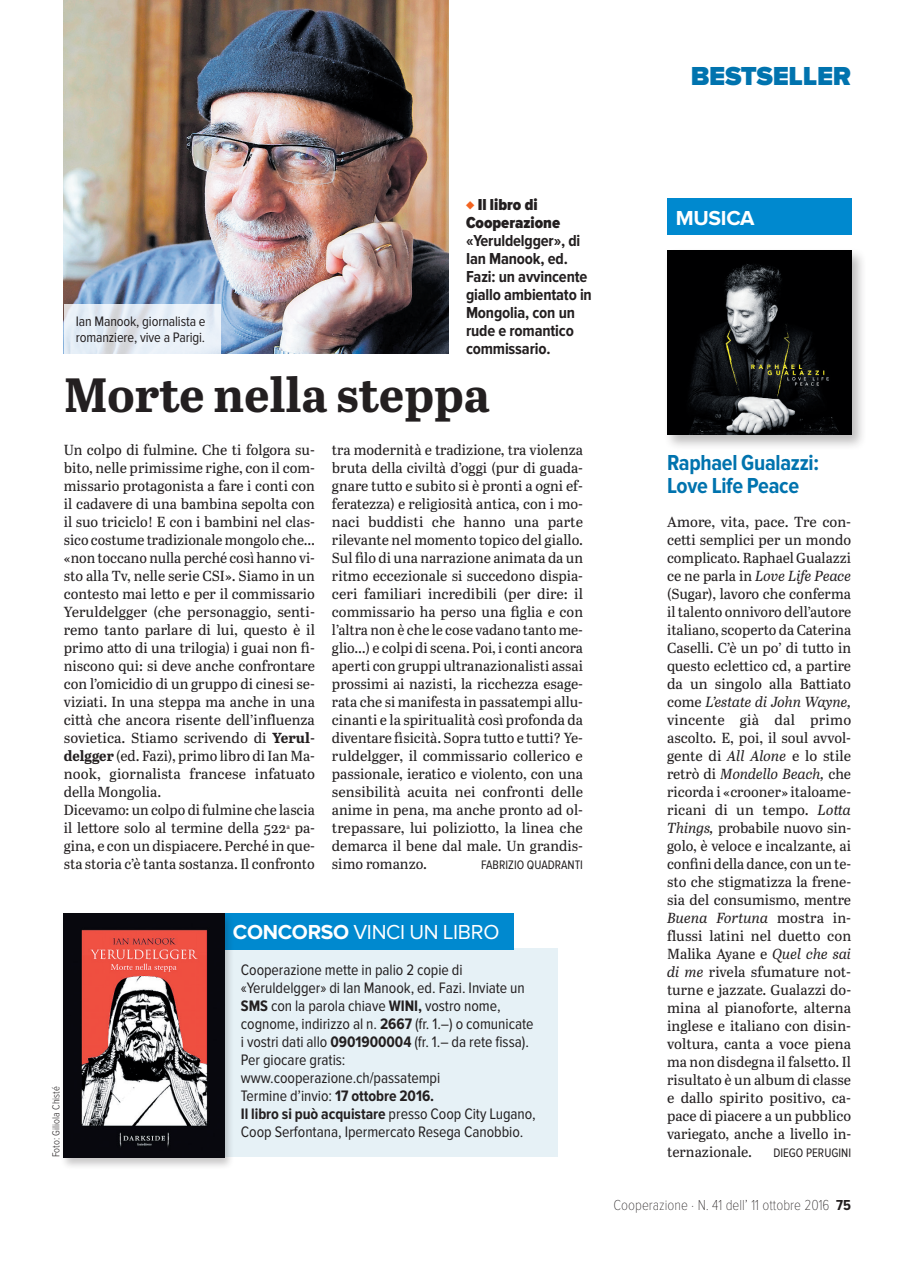
<style>
.page{position:relative;width:915px;height:1263px;background:#fff}
.page>*{position:absolute;margin:0;border:0;box-sizing:border-box;transform-origin:0 0}
.t1{font:700 48px "Abril Text";color:#231f20}
.t2{font:900 27px "Proxima Nova";letter-spacing:-.01em;color:#0073ae}
.t3{font:700 22.5px/22.5px "Proxima Nova Cond";letter-spacing:-.015em;color:#0073ae}
.t4{font:21px "Proxima Nova";letter-spacing:-.015em;color:#fff}
.t5{font:700 21px "Proxima Nova";letter-spacing:-.015em;color:#fff}
.t6{font:700 16.5px/18px "Proxima Nova Cond";letter-spacing:-.01em;color:#231f20}
.t7{font:900 16.5px/18px "Proxima Nova Cond";color:#231f20}
.t8{font:15.75px/18px "Proxima Nova Cond";letter-spacing:-.005em;color:#231f20}
.t9{font:100 15px "Proxima Nova Cond";color:#231f20}
.t10{font:14.55px/18px "Abril Text";color:#231f20;text-align:justify}
.t11{font:14.25px/15.8px "Proxima Nova Cond";letter-spacing:-.01em;color:#231f20}
.t12{font:12.75px "Proxima Nova Cond";color:#231f20}
.t13{font:300 10.5px "Proxima Nova Cond";color:#231f20}
.s1{font-family:"Proxima Nova";color:#f36421}
.s2{font-weight:700}
.s3{font-style:italic}
</style>
<div class="page">
<div style="left:666px;top:198px;width:184px;height:36px;background:#0089cf"></div>
<div style="left:224px;top:948px;width:333px;height:209px;background:#e6f1f6"></div>
<img style="left:64px;top:0;width:385px;height:353px">
<div style="left:663px;top:247px;width:203px;height:204px;background:#231f20;opacity:.3"></div>
<img style="left:666px;top:251px;width:184px;height:184px">
<div style="left:224px;top:913px;width:289px;height:36px;background:#0089cf"></div>
<div style="left:60px;top:912px;width:174px;height:258px;background:#231f20;opacity:.25"></div>
<img style="left:64px;top:913px;width:160px;height:244px">
<svg style="left:64px;top:304px;width:156px;height:50px;background:#e4ebf2"></svg>
<h2 class="t2" style="left:690px;top:61px;width:162px">BESTSELLER</h2>
<p class="t11" style="left:76px;top:314px;width:131px">Ian Manook, giornalista e romanziere, vive a Parigi.</p>
<p class="t7" style="left:466px;top:196px;width:96px"><span class="s1">♦</span> Il libro di<br>Cooperazione</p>
<p class="t6" style="left:466px;top:232px;width:127px">«Yeruldelgger», di<br>Ian Manook, ed.<br>Fazi: un avvincente giallo ambientato in<br>Mongolia, con un rude e romantico commissario.</p>
<h1 class="t1" style="left:64px;top:359px;width:427px">Morte nella steppa</h1>
<p class="t10" style="left:64px;top:440px;width:252px;text-align:left">Un colpo di fulmine. Che ti folgora su&shy;bito, nelle primissime righe, con il com&shy;missario protagonista a fare i conti con il cadavere di una bambina sepolta con il suo triciclo! E con i bambini nel clas&shy;sico costume tradizionale mongolo che… «non toccano nulla perché così hanno vi&shy;sto alla Tv, nelle serie CSI». Siamo in un contesto mai letto e per il commissario Yeruldelgger (che personaggio, senti&shy;remo tanto parlare di lui, questo è il primo atto di una trilogia) i guai non fi&shy;niscono qui: si deve anche confrontare con l’omicidio di un gruppo di cinesi se&shy;viziati. In una steppa ma anche in una città che ancora risente dell’influenza sovietica. Stiamo scrivendo di <span class="s2">Yerul&shy;delgger</span> (ed. Fazi), primo libro di Ian Ma&shy;nook, giornalista francese infatuato della Mongolia.<br>Dicevamo: un colpo di fulmine che lascia il lettore solo al termine della 522<sup>a</sup> pa&shy;gina, e con un dispiacere. Perché in que&shy;sta storia c’è tanta sostanza. Il confronto</p>
<p class="t10" style="left:332px;top:440px;width:253px">tra modernità e tradizione, tra violenza bruta della civiltà d’oggi (pur di guada&shy;gnare tutto e subito si è pronti a ogni ef&shy;feratezza) e religiosità antica, con i mo&shy;naci buddisti che hanno una parte rilevante nel momento topico del giallo.<br>Sul filo di una narrazione animata da un ritmo eccezionale si succedono dispia&shy;ceri familiari incredibili (per dire: il commissario ha perso una figlia e con l’altra non è che le cose vadano tanto me&shy;glio…) e colpi di scena. Poi, i conti ancora aperti con gruppi ultranazionalisti assai prossimi ai nazisti, la ricchezza esage&shy;rata che si manifesta in passatempi allu&shy;cinanti e la spiritualità così profonda da diventare fisicità. Sopra tutto e tutti? Ye&shy;ruldelgger, il commissario collerico e passionale, ieratico e violento, con una sensibilità acuita nei confronti delle anime in pena, ma anche pronto ad ol&shy;trepassare, lui poliziotto, la linea che demarca il bene dal male. Un grandis&shy;simo romanzo.</p>
<p class="t12" style="left:481px;top:858px;width:103px">FABRIZIO QUADRANTI</p>
<p class="t13" style="left:50px;top:1157px;width:73px;rotate:-90deg">Foto: Giliola Chisté</p>
<h3 class="t4" style="left:233px;top:920px;width:268px"><span class="s2">CONCORSO</span> VINCI UN LIBRO</h3>
<p class="t8" style="left:241px;top:961px;width:296px">Cooperazione mette in palio 2 copie di «Yeruldelgger» di Ian Manook, ed. Fazi. Inviate un <span class="s2">SMS</span> con la parola chiave <span class="s2">WINI,</span> vostro nome, cognome, indirizzo al n. <span class="s2">2667</span> (fr. 1.–) o comunicate i vostri dati allo <span class="s2">0901900004</span> (fr. 1.– da rete fissa).<br>Per giocare gratis: www.cooperazione.ch/passatempi<br>Termine d’invio: <span class="s2">17 ottobre 2016.<br>Il libro si può acquistare</span> presso Coop City Lugano, Coop Serfontana, Ipermercato Resega Canobbio.</p>
<h3 class="t5" style="left:675px;top:205px;width:80px">MUSICA</h3>
<h3 class="t3" style="left:666px;top:452px;width:153px">Raphael Gualazzi:<br>Love Life Peace</h3>
<p class="t10" style="left:666px;top:512px;width:185px">Amore, vita, pace. Tre con&shy;cetti semplici per un mondo complicato. Raphael Gualazzi ce ne parla in <span class="s3">Love Life Peace </span>(Sugar), lavoro che conferma il talento onnivoro dell’autore italiano, scoperto da Caterina Caselli. C’è un po’ di tutto in questo eclettico cd, a partire da un singolo alla Battiato come <span class="s3">L’estate di John Wayne, </span>vincente già dal primo ascolto. E, poi, il soul avvol&shy;gente di <span class="s3">All Alone</span> e lo stile retrò di <span class="s3">Mondello Beach,</span> che ricorda i «crooner» italoame&shy;ricani di un tempo. <span class="s3">Lotta Things,</span> probabile nuovo sin&shy;golo, è veloce e incalzante, ai confini della dance, con un te&shy;sto che stigmatizza la frene&shy;sia del consumismo, mentre <span class="s3">Buena Fortuna</span> mostra in&shy;flussi latini nel duetto con Malika Ayane e <span class="s3">Quel che sai di me</span> rivela sfumature not&shy;turne e jazzate. Gualazzi do&shy;mina al pianoforte, alterna inglese e italiano con disin&shy;voltura, canta a voce piena ma non disdegna il falsetto. Il risultato è un album di classe e dallo spirito positivo, ca&shy;pace di piacere a un pubblico variegato, anche a livello in-</p>
<p class="t10" style="left:666px;top:1142px;width:86px">ternazionale.</p>
<p class="t12" style="left:773px;top:1146px;width:79px">DIEGO PERUGINI</p>
<p class="t9" style="left:613px;top:1196px;width:239px">Cooperazione · N. 41 dell’ 11 ottobre 2016 <span class="s2">75</span></p>
</div>
